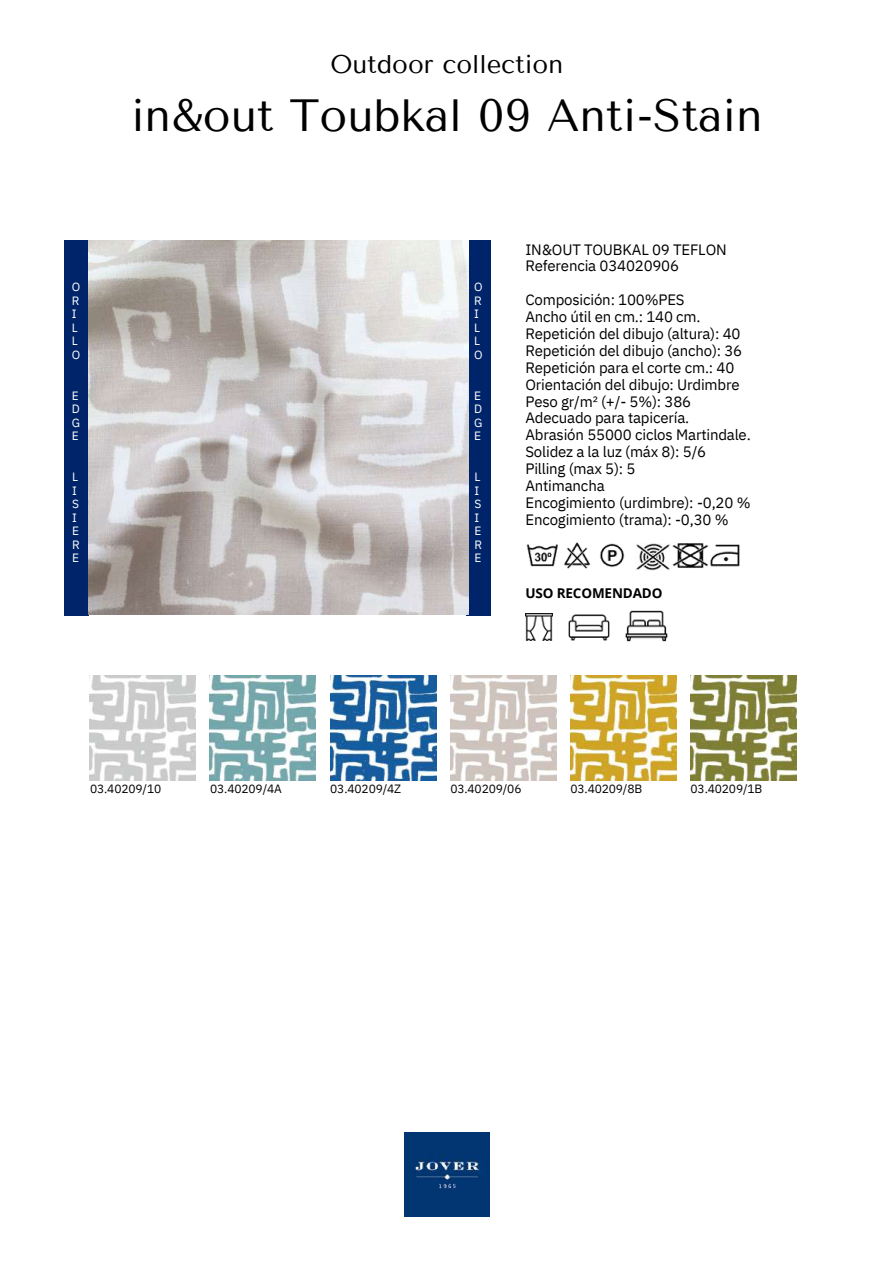
<style>
.page{position:relative;width:894px;height:1264px;background:#fff}
.page>*{position:absolute;margin:0;border:0;box-sizing:border-box;transform-origin:0 0}
.t1{font:45px "Tenor Sans";color:#000}
.t2{font:25.5px "Tenor Sans";color:#000}
.t3{font:15px/16.8px "IBM Plex Sans";letter-spacing:-.01em;color:#000}
.t4{font:700 13.5px "Open Sans";letter-spacing:-.01em;color:#000}
.t5{font:12px "IBM Plex Sans";letter-spacing:-.01em;color:#000}
.t6{font:12px/13.5px "IBM Plex Sans";color:#fff}
</style>
<div class="page">
<div style="left:64px;top:240px;width:24px;height:375px;background:#00246a"></div>
<div style="left:466px;top:240px;width:24px;height:375px;background:#00246a"></div>
<img style="left:330px;top:675px;width:106px;height:105px">
<img style="left:450px;top:675px;width:106px;height:105px">
<img style="left:570px;top:675px;width:106px;height:105px">
<img style="left:404px;top:1132px;width:85px;height:84px">
<img style="left:526px;top:544px;width:32px;height:23px">
<img style="left:564px;top:542px;width:27px;height:27px">
<img style="left:600px;top:543px;width:25px;height:24px">
<img style="left:636px;top:544px;width:34px;height:27px">
<img style="left:672px;top:543px;width:68px;height:25px">
<img style="left:525px;top:613px;width:27px;height:27px">
<img style="left:568px;top:614px;width:41px;height:27px">
<img style="left:625px;top:610px;width:42px;height:32px">
<img style="left:88px;top:240px;width:380px;height:375px">
<img style="left:89px;top:675px;width:106px;height:105px">
<img style="left:209px;top:675px;width:106px;height:105px">
<img style="left:690px;top:675px;width:106px;height:105px">
<p class="t6" style="left:72px;top:280px;width:10px">O<br>R<br>I<br>L<br>L<br>O</p>
<p class="t6" style="left:72px;top:388px;width:10px;text-align:justify">E D G E</p>
<p class="t6" style="left:72px;top:470px;width:9px">L<br>I<br>S<br>I<br>E<br>R<br>E</p>
<h2 class="t2" style="left:330px;top:50px;width:234px">Outdoor collection</h2>
<h1 class="t1" style="left:131px;top:90px;width:633px">in&amp;out Toubkal 09 Anti-Stain</h1>
<p class="t6" style="left:474px;top:280px;width:10px">O<br>R<br>I<br>L<br>L<br>O</p>
<p class="t6" style="left:474px;top:388px;width:10px;text-align:justify">E D G E</p>
<p class="t6" style="left:474px;top:470px;width:9px">L<br>I<br>S<br>I<br>E<br>R<br>E</p>
<p class="t3" style="left:525px;top:240px;width:203px">IN&amp;OUT TOUBKAL 09 TEFLON<br>Referencia 034020906</p>
<p class="t3" style="left:525px;top:291px;width:227px">Composición: 100%PES<br>Ancho útil en cm.: 140 cm.<br>Repetición del dibujo (altura): 40<br>Repetición del dibujo (ancho): 36<br>Repetición para el corte cm.: 40<br>Orientación del dibujo: Urdimbre<br>Peso gr/m² (+/- 5%): 386<br>Adecuado para tapicería.<br>Abrasión 55000 ciclos Martindale.<br>Solidez a la luz (máx 8): 5/6<br>Pilling (max 5): 5<br>Antimancha<br>Encogimiento (urdimbre): -0,20 %<br>Encogimiento (trama): -0,30 %</p>
<p class="t4" style="left:525px;top:584px;width:138px">USO RECOMENDADO</p>
<p class="t5" style="left:90px;top:781px;width:73px">03.40209/10</p>
<p class="t5" style="left:210px;top:781px;width:73px">03.40209/4A</p>
<p class="t5" style="left:330px;top:781px;width:72px">03.40209/4Z</p>
<p class="t5" style="left:450px;top:781px;width:73px">03.40209/06</p>
<p class="t5" style="left:570px;top:781px;width:73px">03.40209/8B</p>
<p class="t5" style="left:690px;top:781px;width:73px">03.40209/1B</p>
</div>
